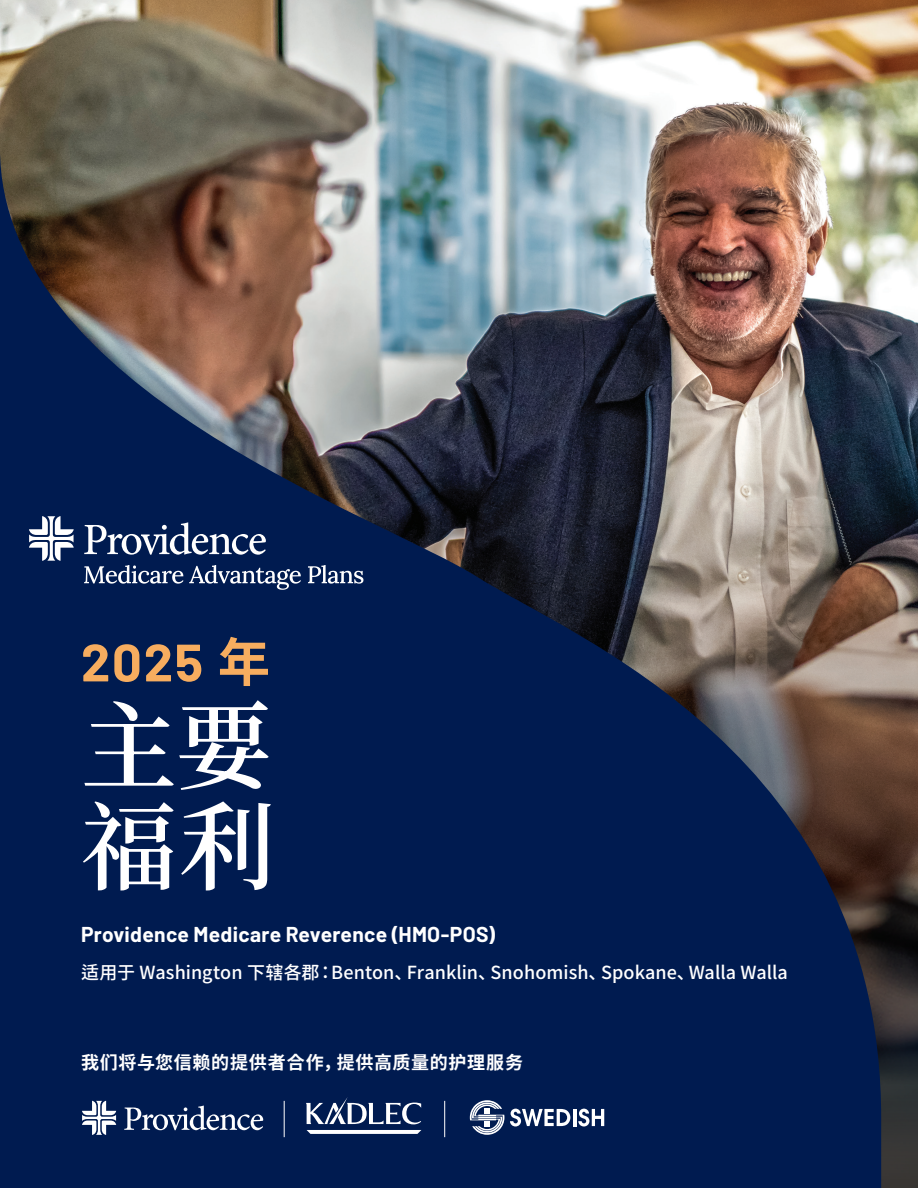
<style>
.page{position:relative;width:918px;height:1188px;background:#fff}
.page>*{position:absolute;margin:0;border:0;box-sizing:border-box;transform-origin:0 0}
.t1{font:600 96px/100.5px "Noto Serif HK";color:#fff}
.t2{font:700 52.5px "Barlow";color:#f7ad5f}
.t3{font:700 21px "Barlow";letter-spacing:.01em;color:#fff}
.t4{font:500 18px "Noto Sans CJ Kkr";letter-spacing:.005em;color:#fff}
.t5{font:700 18px "Noto Sans CJ Kkr";letter-spacing:.04em;color:#fff}
.s1{font-family:"Noto Sans CJ Kkr"}
</style>
<div class="page">
<img style="left:0;top:0;width:918px;height:404px">
<svg style="left:881px;top:404px;width:37px;height:784px;background:#463f3c"></svg>
<img style="left:0;top:149px;width:881px;height:1039px">
<svg style="left:84px;top:565px;width:99px;height:19px"></svg>
<svg style="left:189px;top:565px;width:112px;height:25px;background:#3c5179"></svg>
<svg style="left:308px;top:565px;width:55px;height:19px"></svg>
<svg style="left:84px;top:522px;width:182px;height:33px"></svg>
<svg style="left:29px;top:516px;width:45px;height:45px"></svg>
<svg style="left:124px;top:1106px;width:139px;height:24px"></svg>
<svg style="left:82px;top:1101px;width:34px;height:34px"></svg>
<svg style="left:307px;top:1130px;width:114px;height:4px"></svg>
<svg style="left:306px;top:1097px;width:115px;height:27px"></svg>
<hr style="left:284px;top:1101px;width:1px;height:36px;background:#fff">
<hr style="left:444px;top:1101px;width:1px;height:36px;background:#fff">
<svg style="left:510px;top:1109px;width:60px;height:18px"></svg>
<hr style="left:573px;top:1109px;width:3px;height:17px;background:#fff">
<svg style="left:578px;top:1109px;width:26px;height:18px"></svg>
<svg style="left:470px;top:1100px;width:34px;height:35px"></svg>
<h1 class="t2" style="left:81px;top:624px;width:191px">2025 <span class="s1">年</span></h1>
<h1 class="t1" style="left:81px;top:699px;width:196px">主要福利</h1>
<p class="t3" style="left:81px;top:919px;width:415px">Providence Medicare Reverence (HMO-POS)</p>
<p class="t4" style="left:81px;top:962px;width:708px">适用于 Washington 下辖各郡：Benton、Franklin、Snohomish、Spokane、Walla Walla</p>
<p class="t5" style="left:81px;top:1052px;width:444px">我们将与您信赖的提供者合作，提供高质量的护理服务</p>
</div>
